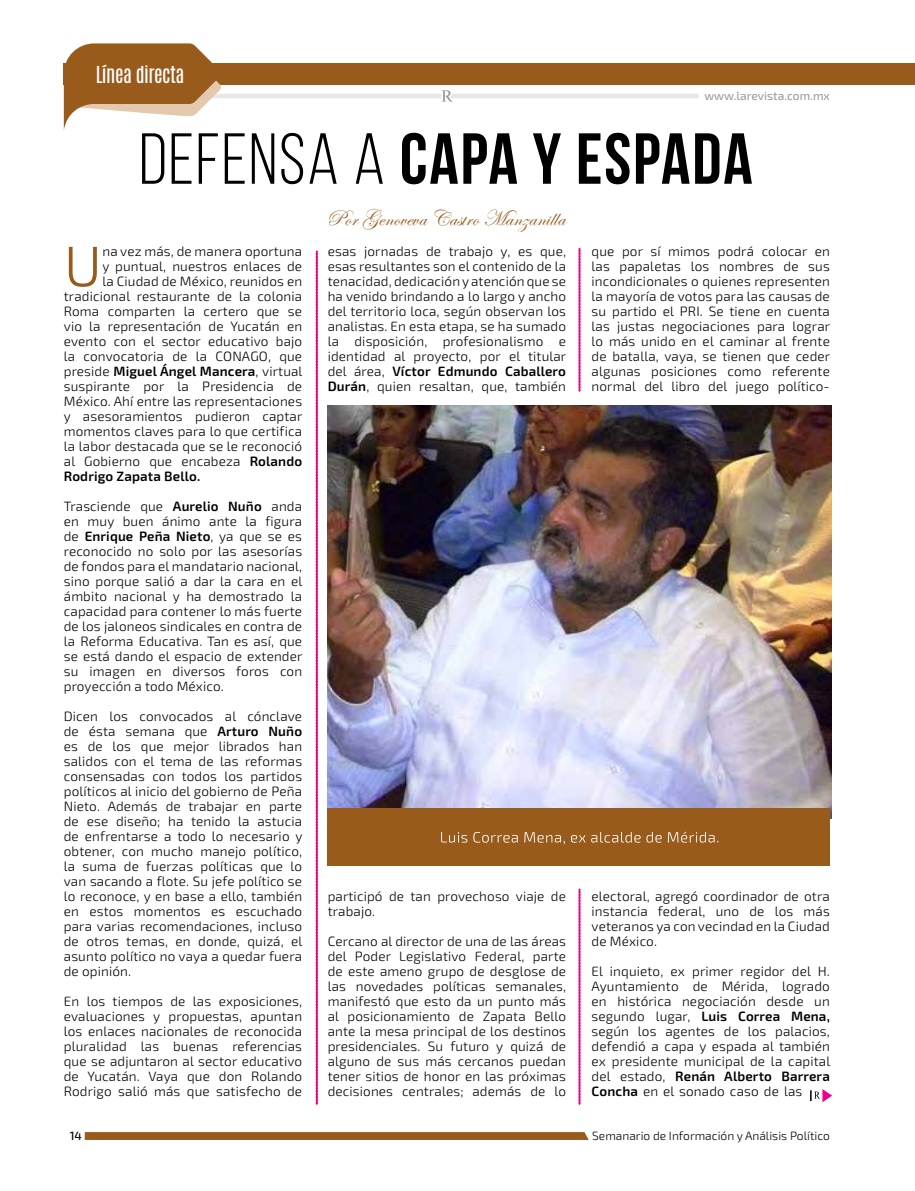
<style>
.page{position:relative;width:915px;height:1191px;background:#fff}
.page>*{position:absolute;margin:0;border:0;box-sizing:border-box;transform-origin:0 0}
.t1{font:72px "Bebas Neue";letter-spacing:.025em;color:#000}
.t2{font:300 57px "Exo 2";color:#985b1b}
.t3{font:22.5px "Edwardian Script ITC";letter-spacing:.01em;color:#985b1b}
.t4{font:19.5px "Antonio";letter-spacing:-.025em;color:#fff}
.t5{font:300 13.5px/15px "Exo 2";letter-spacing:.01em;color:#000;text-align:justify}
.t6{font:600 13.5px "Exo 2";letter-spacing:.01em;color:#000}
.t7{font:300 12px "Exo 2";color:#000}
.t8{font:12px "Exo 2";color:#939598}
.t9{font:500 12px "Exo 2";color:#000}
.s1{font-style:inherit}
.s2{font-weight:300}
.s3{font-weight:600}
</style>
<div class="page">
<hr style="left:64px;top:94px;width:377px;height:4px;background:#e6e7e8">
<hr style="left:441px;top:94px;width:257px;height:4px;background:#e6e7e8">
<svg style="left:441px;top:90px;width:12px;height:12px"></svg>
<svg style="left:85px;top:1132px;width:503px;height:8px;background:#995d1e"></svg>
<div style="left:64px;top:64px;width:850px;height:21px;background:#985b1b"></div>
<svg style="left:64px;top:43px;width:157px;height:86px"></svg>
<svg style="left:316px;top:251px;width:1px;height:853px"></svg>
<svg style="left:578px;top:889px;width:2px;height:215px"></svg>
<svg style="left:578px;top:248px;width:2px;height:143px"></svg>
<img style="left:327px;top:406px;width:503px;height:412px">
<div style="left:327px;top:807px;width:502px;height:58px;background:#985b1b"></div>
<svg style="left:441px;top:831px;width:277px;height:13px"></svg>
<svg style="left:810px;top:1089px;width:21px;height:13px"></svg>
<h3 class="t4" style="left:96px;top:60px;width:90px">Línea directa</h3>
<p class="t8" style="left:704px;top:89px;width:127px">www.larevista.com.mx</p>
<h1 class="t1" style="left:139px;top:119px;width:614px"><span class="s1">DEFENSA A</span> CAPA Y ESPADA</h1>
<h2 class="t2" style="left:64px;top:233px;width:40px">U</h2>
<p class="t5" style="left:102px;top:244px;width:201px">na vez más, de manera oportuna</p>
<p class="t5" style="left:102px;top:259px;width:201px">y puntual, nuestros enlaces de</p>
<p class="t5" style="left:102px;top:274px;width:201px">la Ciudad de México, reunidos en</p>
<p class="t5" style="left:64px;top:289px;width:240px">tradicional restaurante de la colonia</p>
<p class="t5" style="left:64px;top:304px;width:240px">Roma comparten la certero que se</p>
<p class="t5" style="left:64px;top:319px;width:240px">vio la representación de Yucatán en</p>
<p class="t5" style="left:64px;top:334px;width:240px">evento con el sector educativo bajo</p>
<p class="t5" style="left:64px;top:349px;width:240px">la convocatoria de la CONAGO, que</p>
<p class="t6" style="left:64px;top:363px;width:240px"><span class="s2">preside</span> Miguel Ángel Mancera<span class="s2">, virtual</span></p>
<p class="t5" style="left:64px;top:379px;width:240px">suspirante por la Presidencia de</p>
<p class="t5" style="left:64px;top:394px;width:240px">México. Ahí entre las representaciones</p>
<p class="t5" style="left:64px;top:409px;width:240px">y asesoramientos pudieron captar</p>
<p class="t5" style="left:64px;top:424px;width:240px">momentos claves para lo que certifica</p>
<p class="t5" style="left:64px;top:439px;width:240px">la labor destacada que se le reconoció</p>
<p class="t5" style="left:64px;top:454px;width:240px">al Gobierno que encabeza <span class="s3">Rolando</span></p>
<p class="t6" style="left:64px;top:468px;width:138px">Rodrigo Zapata Bello.</p>
<p class="t5" style="left:64px;top:499px;width:240px">Trasciende que <span class="s3">Aurelio Nuño</span> anda en muy buen ánimo ante la figura de <span class="s3">Enrique Peña Nieto</span>, ya que se es reconocido no solo por las asesorías de fondos para el mandatario nacional, sino porque salió a dar la cara en el ámbito nacional y ha demostrado la capacidad para contener lo más fuerte de los jaloneos sindicales en contra de la Reforma Educativa. Tan es así, que se está dando el espacio de extender su imagen en diversos foros con proyección a todo México.</p>
<p class="t5" style="left:64px;top:709px;width:240px">Dicen los convocados al cónclave de ésta semana que <span class="s3">Arturo Nuño </span>es de los que mejor librados han salidos con el tema de las reformas consensadas con todos los partidos políticos al inicio del gobierno de Peña Nieto. Además de trabajar en parte de ese diseño; ha tenido la astucia de enfrentarse a todo lo necesario y obtener, con mucho manejo político, la suma de fuerzas políticas que lo van sacando a flote. Su jefe político se lo reconoce, y en base a ello, también en estos momentos es escuchado para varias recomendaciones, incluso de otros temas, en donde, quizá, el asunto político no vaya a quedar fuera de opinión.</p>
<p class="t5" style="left:64px;top:994px;width:240px">En los tiempos de las exposiciones, evaluaciones y propuestas, apuntan los enlaces nacionales de reconocida pluralidad las buenas referencias que se adjuntaron al sector educativo de Yucatán. Vaya que don Rolando Rodrigo salió más que satisfecho de</p>
<p class="t9" style="left:70px;top:1128px;width:14px">14</p>
<h3 class="t3" style="left:327px;top:205px;width:240px">Por Genoveva Castro Manzanilla</h3>
<p class="t5" style="left:327px;top:244px;width:240px">esas jornadas de trabajo y, es que, esas resultantes son el contenido de la tenacidad, dedicación y atención que se ha venido brindando a lo largo y ancho del territorio loca, según observan los analistas. En esta etapa, se ha sumado la disposición, profesionalismo e identidad al proyecto, por el titular del área, <span class="s3">Víctor Edmundo Caballero Durán</span>, quien resaltan, que, también</p>
<p class="t5" style="left:591px;top:244px;width:240px">que por sí mimos podrá colocar en las papaletas los nombres de sus incondicionales o quienes representen la mayoría de votos para las causas de su partido el PRI. Se tiene en cuenta las justas negociaciones para lograr lo más unido en el caminar al frente de batalla, vaya, se tienen que ceder algunas posiciones como referente normal del libro del juego político-</p>
<p class="t5" style="left:327px;top:889px;width:240px">participó de tan provechoso viaje de trabajo.</p>
<p class="t5" style="left:327px;top:934px;width:240px">Cercano al director de una de las áreas del Poder Legislativo Federal, parte de este ameno grupo de desglose de las novedades políticas semanales, manifestó que esto da un punto más al posicionamiento de Zapata Bello ante la mesa principal de los destinos presidenciales. Su futuro y quizá de alguno de sus más cercanos puedan tener sitios de honor en las próximas decisiones centrales; además de lo</p>
<p class="t5" style="left:591px;top:889px;width:240px">electoral, agregó coordinador de otra instancia federal, uno de los más veteranos ya con vecindad en la Ciudad de México.</p>
<p class="t5" style="left:591px;top:964px;width:240px">El inquieto, ex primer regidor del H.<br>Ayuntamiento de Mérida, logrado en histórica negociación desde un segundo lugar, <span class="s3">Luis Correa Mena, </span>según los agentes de los palacios, defendió a capa y espada al también ex presidente municipal de la capital del estado, <span class="s3">Renán Alberto Barrera Concha</span> en el sonado caso de las</p>
<p class="t7" style="left:592px;top:1128px;width:239px">Semanario de Información y Análisis Político</p>
</div>
